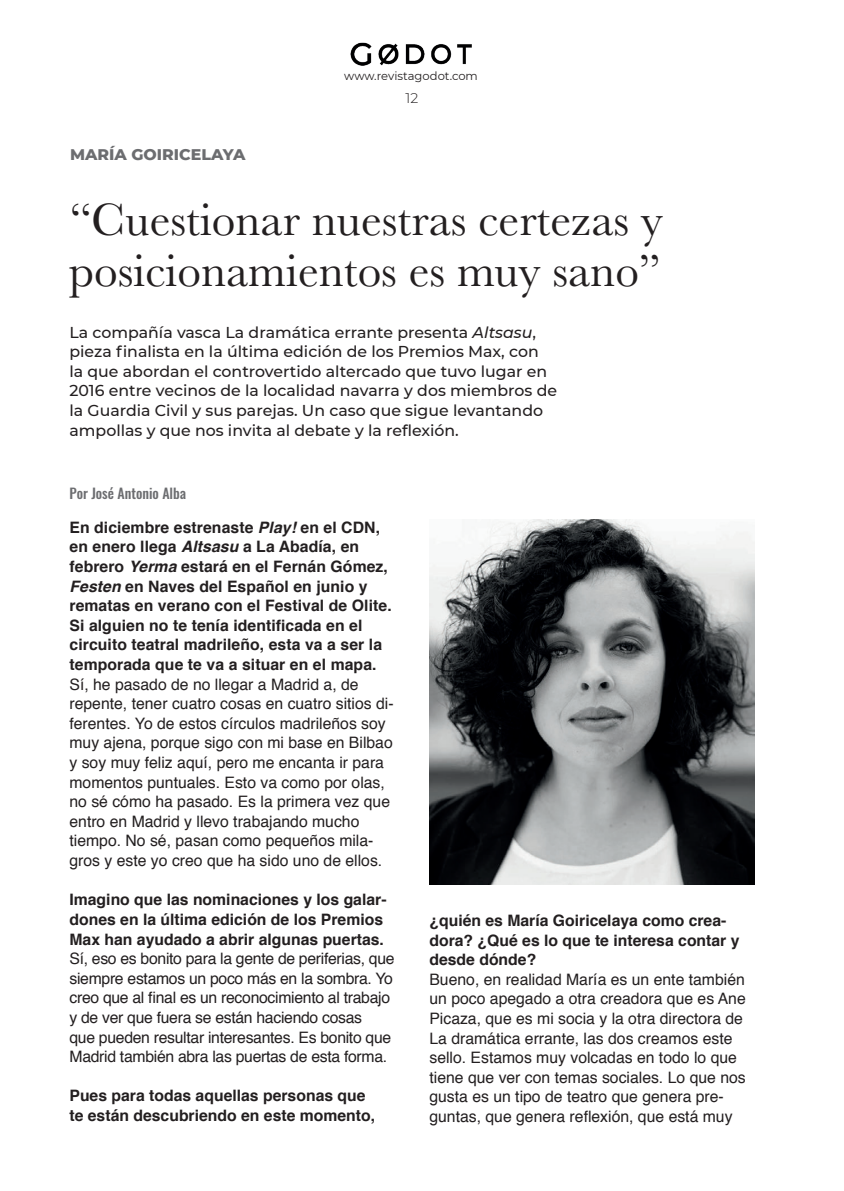
<style>
.page{position:relative;width:844px;height:1191px;background:#fff}
.page>*{position:absolute;margin:0;border:0;box-sizing:border-box;transform-origin:0 0}
.t1{font:47.25px/50.8px "Baskerville";color:#231f20}
.t2{font:15.75px/19.6px "Helvetica";color:#231f20}
.t3{font:700 15.75px/19.6px "Helvetica";color:#231f20}
.t4{font:500 15.75px/19.6px "Montserrat";color:#231f20}
.t5{font:15.75px/19.6px "Helvetica";letter-spacing:-.02em;color:#231f20}
.t6{font:800 15.75px "Montserrat";color:#6c6d70}
.t7{font:500 14px "Oswald";color:#6c6d70}
.t8{font:300 14px "Montserrat";color:#231f20}
.t9{font:11.55px "Montserrat";color:#231f20}
.s1{font-style:italic}
</style>
<div class="page">
<img style="left:429px;top:520px;width:325px;height:364px">
<img style="left:350px;top:42px;width:121px;height:24px">
<p class="t9" style="left:344px;top:68px;width:135px">www.revistagodot.com</p>
<p class="t6" style="left:70px;top:142px;width:177px">MARÍA GOIRICELAYA</p>
<p class="t8" style="left:405px;top:89px;width:14px">12</p>
<p class="t1" style="left:69px;top:195px;width:594px">“Cuestionar nuestras certezas y posicionamientos es muy sano”</p>
<p class="t4" style="left:69px;top:321px;width:489px">La compañía vasca La dramática errante presenta <span class="s1">Altsasu</span>, pieza finalista en la última edición de los Premios Max, con<br>la que abordan el controvertido altercado que tuvo lugar en 2016 entre vecinos de la localidad navarra y dos miembros de la Guardia Civil y sus parejas. Un caso que sigue levantando ampollas y que nos invita al debate y la reflexión.</p>
<p class="t7" style="left:69px;top:483px;width:118px">Por José Antonio Alba</p>
<p class="t3" style="left:69px;top:518px;width:323px">En diciembre estrenaste <span class="s1">Play!</span> en el CDN, en enero llega <span class="s1">Altsasu</span> a La Abadía, en febrero <span class="s1">Yerma</span> estará en el Fernán Gómez, <span class="s1">Festen</span> en Naves del Español en junio y rematas en verano con el Festival de Olite.<br>Si alguien no te tenía identificada en el circuito teatral madrileño, esta va a ser la temporada que te va a situar en el mapa.</p>
<p class="t2" style="left:69px;top:675px;width:325px">Sí, he pasado de no llegar a Madrid a, de repente, tener cuatro cosas en cuatro sitios di&shy;ferentes. Yo de estos círculos madrileños soy muy ajena, porque sigo con mi base en Bilbao y soy muy feliz aquí, pero me encanta ir para momentos puntuales. Esto va como por olas, no sé cómo ha pasado. Es la primera vez que entro en Madrid y llevo trabajando mucho tiempo. No sé, pasan como pequeños mila&shy;gros y este yo creo que ha sido uno de ellos.</p>
<p class="t3" style="left:69px;top:890px;width:318px">Imagino que las nominaciones y los galar&shy;dones en la última edición de los Premios<br>Max han ayudado a abrir algunas puertas.</p>
<p class="t5" style="left:69px;top:949px;width:326px">Sí, eso es bonito para la gente de periferias, que siempre estamos un poco más en la sombra. Yo creo que al final es un reconocimiento al trabajo y de ver que fuera se están haciendo cosas<br>que pueden resultar interesantes. Es bonito que Madrid también abra las puertas de esta forma.</p>
<p class="t3" style="left:69px;top:1086px;width:307px">Pues para todas aquellas personas que te están descubriendo en este momento,</p>
<p class="t3" style="left:429px;top:910px;width:311px">¿quién es María Goiricelaya como crea&shy;dora? ¿Qué es lo que te interesa contar y desde dónde?</p>
<p class="t2" style="left:429px;top:970px;width:318px">Bueno, en realidad María es un ente también un poco apegado a otra creadora que es Ane Picaza, que es mi socia y la otra directora de La dramática errante, las dos creamos este sello. Estamos muy volcadas en todo lo que tiene que ver con temas sociales. Lo que nos gusta es un tipo de teatro que genera pre&shy;guntas, que genera reflexión, que está muy</p>
</div>
